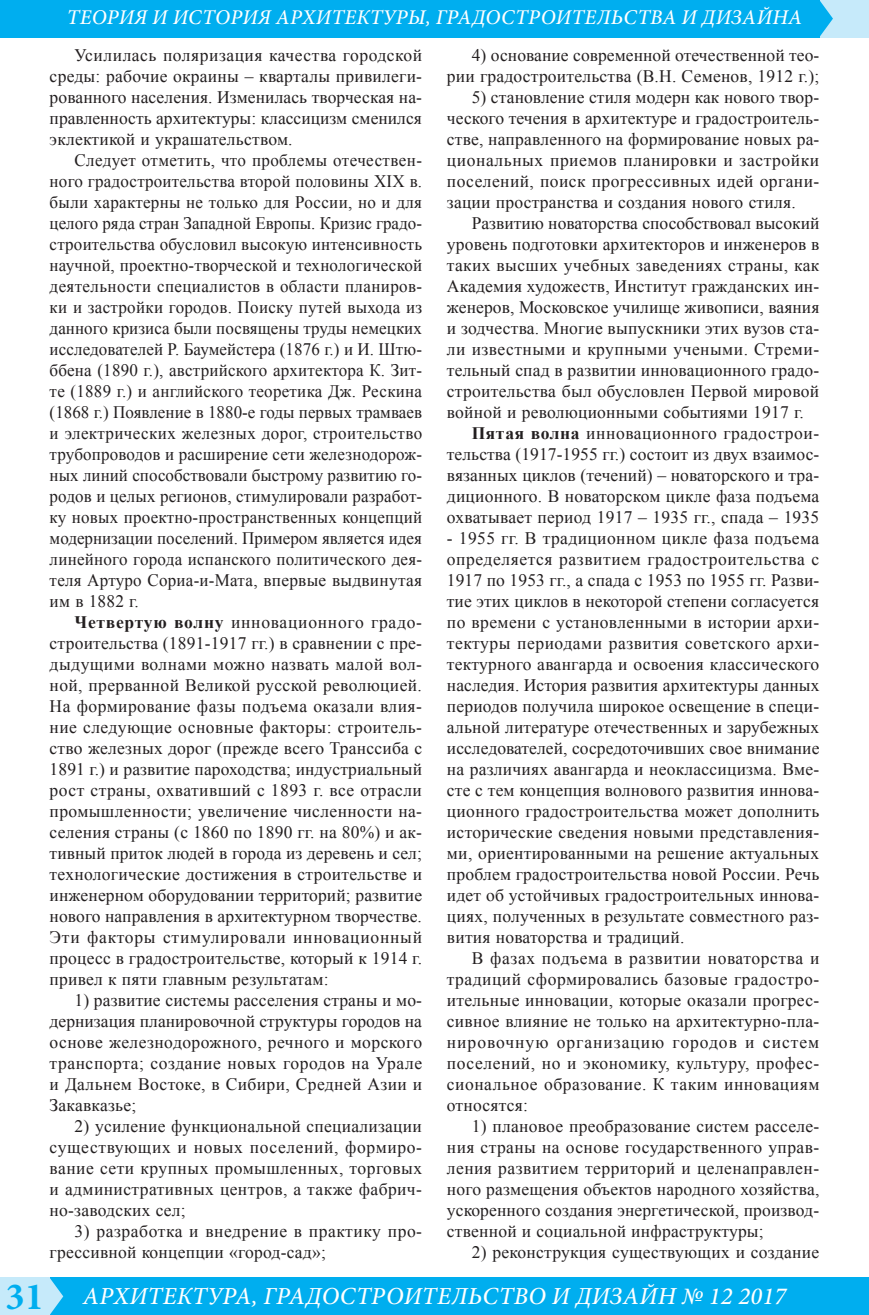
<style>
.page{position:relative;width:869px;height:1315px;background:#fff}
.page>*{position:absolute;margin:0;border:0;box-sizing:border-box;transform-origin:0 0}
.t1{font:italic 500 24.5px "Minion Pro";letter-spacing:.01em;color:#fff}
.t2{font:italic 500 21px "Minion Pro";letter-spacing:.01em;color:#fff}
.Текст_статьи{font:17.5px/21px "Times New Roman";letter-spacing:.015em;color:#231f20;text-align:justify}
.s1{font-weight:700}
.s2{font-weight:700;font-style:normal;font-size:38.5px;color:#00aeef}
</style>
<div class="page">
<div style="left:46px;top:1277px;width:822px;height:38px;background:#00aeef"></div>
<div style="left:819px;top:0;width:49px;height:37px;background:#c6eafa"></div>
<div style="left:0;top:1277px;width:50px;height:38px;background:#c6eafa"></div>
<div style="left:0;top:0;width:819px;height:37px;background:#00aeef"></div>
<svg style="left:50px;top:1278px;width:13px;height:37px"></svg>
<svg style="left:819px;top:0;width:13px;height:37px"></svg>
<p class="t2" style="left:67px;top:3px;width:736px">ТЕОРИЯ И ИСТОРИЯ АРХИТЕКТУРЫ, ГРАДОСТРОИТЕЛЬСТВА И ДИЗАЙНА</p>
<p class="Текст_статьи" style="left:50px;top:44px;width:374px;text-indent:25px">Усилилась поляризация качества городской среды: рабочие окраины – кварталы привилеги&shy;рованного населения. Изменилась творческая на&shy;правленность архитектуры: классицизм сменился эклектикой и украшательством.</p>
<p class="Текст_статьи" style="left:50px;top:149px;width:374px;text-indent:25px">Следует отметить, что проблемы отечествен&shy;ного градостроительства второй половины XIX в. были характерны не только для России, но и для целого ряда стран Западной Европы. Кризис градо&shy;строительства обусловил высокую интенсивность научной, проектно-творческой и технологической деятельности специалистов в области планиров&shy;ки и застройки городов. Поиску путей выхода из данного кризиса были посвящены труды немецких исследователей Р. Баумейстера (1876 г.) и И. Штю&shy;ббена (1890 г.), австрийского архитектора К. Зит&shy;те (1889 г.) и английского теоретика Дж. Рескина (1868 г.) Появление в 1880-е годы первых трамваев и электрических железных дорог, строительство трубопроводов и расширение сети железнодорож&shy;ных линий способствовали быстрому развитию го&shy;родов и целых регионов, стимулировали разработ&shy;ку новых проектно-пространственных концепций модернизации поселений. Примером является идея линейного города испанского политического дея&shy;теля Артуро Сориа-и-Мата, впервые выдвинутая им в 1882 г.</p>
<p class="Текст_статьи" style="left:50px;top:611px;width:374px;text-indent:25px"><span class="s1">Четвертую волну</span> инновационного градо&shy;строительства (1891-1917 гг.) в сравнении с пре&shy;дыдущими волнами можно назвать малой вол&shy;ной, прерванной Великой русской революцией.<br>На формирование фазы подъема оказали влия&shy;ние следующие основные факторы: строитель&shy;ство железных дорог (прежде всего Транссиба с 1891 г.) и развитие пароходства; индустриальный рост страны, охвативший с 1893 г. все отрасли промышленности; увеличение численности на&shy;селения страны (с 1860 по 1890 гг. на 80%) и ак&shy;тивный приток людей в города из деревень и сел; технологические достижения в строительстве и инженерном оборудовании территорий; развитие нового направления в архитектурном творчестве.<br>Эти факторы стимулировали инновационный процесс в градостроительстве, который к 1914 г. привел к пяти главным результатам:</p>
<p class="Текст_статьи" style="left:50px;top:989px;width:374px;text-indent:25px">1) развитие системы расселения страны и мо&shy;дернизация планировочной структуры городов на основе железнодорожного, речного и морского транспорта; создание новых городов на Урале и Дальнем Востоке, в Сибири, Средней Азии и Закавказье;</p>
<p class="Текст_статьи" style="left:50px;top:1115px;width:374px;text-indent:25px">2) усиление функциональной специализации существующих и новых поселений, формиро&shy;вание сети крупных промышленных, торговых и административных центров, а также фабрич&shy;но-заводских сел;</p>
<p class="Текст_статьи" style="left:50px;top:1220px;width:374px;text-indent:25px">3) разработка и внедрение в практику про&shy;грессивной концепции «город-сад»;</p>
<p class="Текст_статьи" style="left:446px;top:44px;width:374px;text-align:right">4) основание современной отечественной тео&shy;рии градостроительства (В.Н. Семенов, 1912 г.);</p>
<p class="Текст_статьи" style="left:446px;top:86px;width:374px;text-indent:25px">5) становление стиля модерн как нового твор&shy;ческого течения в архитектуре и градостроитель&shy;стве, направленного на формирование новых ра&shy;циональных приемов планировки и застройки поселений, поиск прогрессивных идей органи&shy;зации пространства и создания нового стиля.</p>
<p class="Текст_статьи" style="left:446px;top:212px;width:374px;text-indent:25px">Развитию новаторства способствовал высокий уровень подготовки архитекторов и инженеров в таких высших учебных заведениях страны, как Академия художеств, Институт гражданских ин&shy;женеров, Московское училище живописи, ваяния и зодчества. Многие выпускники этих вузов ста&shy;ли известными и крупными учеными. Стреми&shy;тельный спад в развитии инновационного градо&shy;строительства был обусловлен Первой мировой войной и революционными событиями 1917 г.</p>
<p class="Текст_статьи" style="left:446px;top:422px;width:374px;text-indent:25px"><span class="s1">Пятая волна</span> инновационного градострои&shy;тельства (1917-1955 гг.) состоит из двух взаимос&shy;вязанных циклов (течений) – новаторского и тра&shy;диционного. В новаторском цикле фаза подъема охватывает период 1917 – 1935 гг., спада – 1935</p>
<p class="Текст_статьи" style="left:446px;top:527px;width:374px">- 1955 гг. В традиционном цикле фаза подъема определяется развитием градостроительства с 1917 по 1953 гг., а спада с 1953 по 1955 гг. Разви&shy;тие этих циклов в некоторой степени согласуется по времени с установленными в истории архи&shy;тектуры периодами развития советского архи&shy;тектурного авангарда и освоения классического наследия. История развития архитектуры данных периодов получила широкое освещение в специ&shy;альной литературе отечественных и зарубежных исследователей, сосредоточивших свое внимание на различиях авангарда и неоклассицизма. Вме&shy;сте с тем концепция волнового развития иннова&shy;ционного градостроительства может дополнить исторические сведения новыми представления&shy;ми, ориентированными на решение актуальных проблем градостроительства новой России. Речь идет об устойчивых градостроительных иннова&shy;циях, полученных в результате совместного раз&shy;вития новаторства и традиций.</p>
<p class="Текст_статьи" style="left:446px;top:947px;width:374px;text-indent:25px">В фазах подъема в развитии новаторства и традиций сформировались базовые градостро&shy;ительные инновации, которые оказали прогрес&shy;сивное влияние не только на архитектурно-пла&shy;нировочную организацию городов и систем поселений, но и экономику, культуру, профес&shy;сиональное образование. К таким инновациям относятся:</p>
<p class="Текст_статьи" style="left:446px;top:1115px;width:374px;text-indent:25px">1) плановое преобразование систем расселе&shy;ния страны на основе государственного управ&shy;ления развитием территорий и целенаправлен&shy;ного размещения объектов народного хозяйства, ускоренного создания энергетической, производ&shy;ственной и социальной инфраструктуры;</p>
<p class="Текст_статьи" style="left:471px;top:1241px;width:349px">2) реконструкция существующих и создание</p>
<h1 class="t1" style="left:6px;top:1279px;width:781px"><span class="s2">31</span> АРХИТЕКТУРА, ГРАДОСТРОИТЕЛЬСТВО И ДИЗАЙН № 12 2017</h1>
</div>
